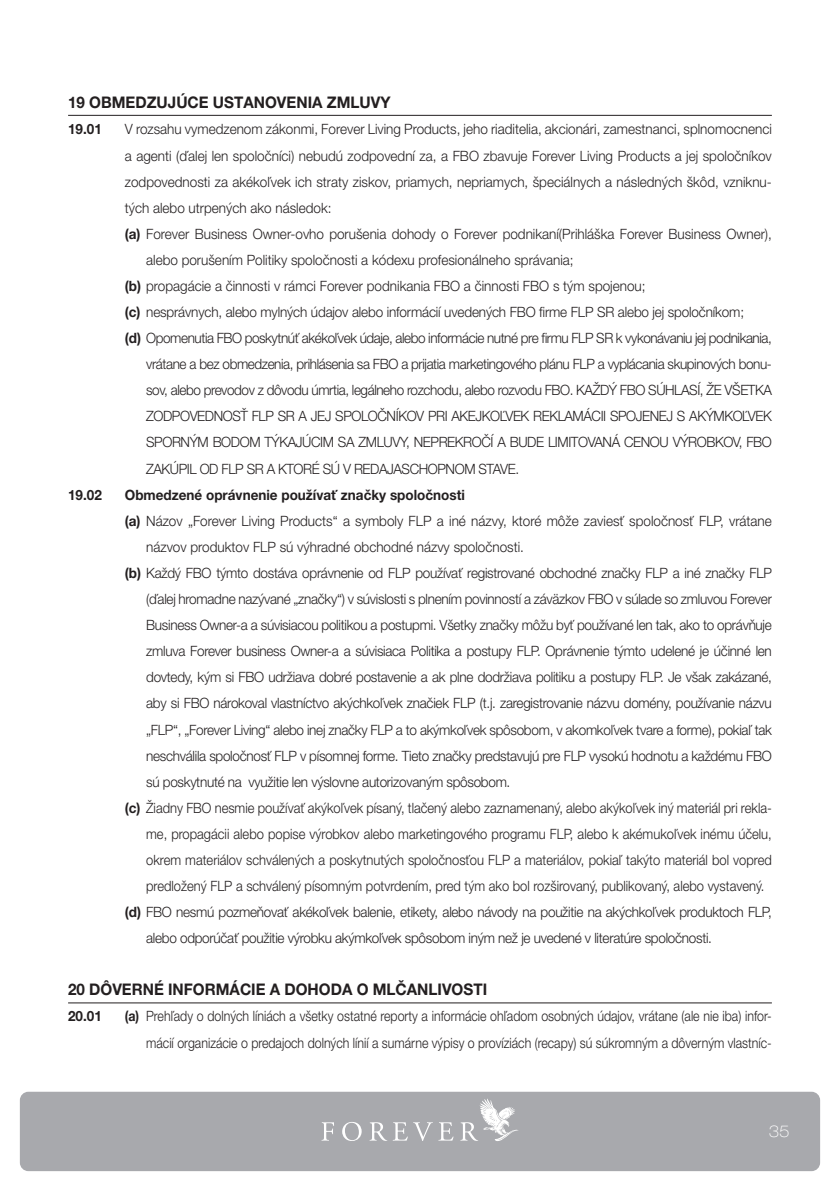
<style>
.page{position:relative;width:840px;height:1191px;background:#fff}
.page>*{position:absolute;margin:0;border:0;box-sizing:border-box;transform-origin:0 0}
.t1{font:700 16px "Helvetica Neue LT Pro";color:#231f20;scale:.95 1}
.t2{font:100 expanded 16px "Helvetica Neue LT Pro";color:#fff}
.t3{font:300 14.2px "Helvetica Neue LT Pro";letter-spacing:-.02em;color:#231f20;scale:.95 1}
.t4{font:300 14.2px "Helvetica Neue LT Pro";color:#231f20;scale:.95 1}
.t5{font:300 14.2px "Helvetica Neue LT Pro";color:#231f20;scale:.91 1}
.t6{font:300 14.2px/26px "Helvetica Neue LT Pro";color:#231f20;text-align:right;scale:.87 1}
.t7{font:700 14.2px "Helvetica Neue LT Pro";color:#231f20;scale:.95 1}
.s1{font-weight:700}
</style>
<div class="page">
<div style="left:20px;top:1091px;width:799px;height:80px;background:#a8a9ad;border-radius:9px"></div>
<svg style="left:321px;top:1122px;width:13px;height:18px"></svg>
<svg style="left:342px;top:1122px;width:19px;height:19px"></svg>
<svg style="left:370px;top:1122px;width:37px;height:18px"></svg>
<svg style="left:413px;top:1122px;width:19px;height:19px"></svg>
<svg style="left:439px;top:1122px;width:14px;height:18px"></svg>
<svg style="left:460px;top:1098px;width:58px;height:43px"></svg>
<hr style="left:68px;top:1002px;width:703px;height:1px;background:#231f20">
<hr style="left:68px;top:115px;width:703px;height:1px;background:#231f20">
<p class="t1" style="left:68px;top:93px;width:341px">19 OBMEDZUJÚCE USTANOVENIA ZMLUVY</p>
<p class="t7" style="left:68px;top:121px;width:37px">19.01</p>
<p class="t4" style="left:125px;top:121px;width:682px">V rozsahu vymedzenom zákonmi, Forever Living Products, jeho riaditelia, akcionári, zamestnanci, splnomocnenci</p>
<p class="t4" style="left:125px;top:147px;width:682px">a agenti (ďalej len spoločníci) nebudú zodpovední za, a FBO zbavuje Forever Living Products a jej spoločníkov</p>
<p class="t4" style="left:125px;top:173px;width:682px">zodpovednosti za akékoľvek ich straty ziskov, priamych, nepriamych, špeciálnych a následných škôd, vzniknu-</p>
<p class="t4" style="left:125px;top:199px;width:219px">tých alebo utrpených ako následok:</p>
<p class="t4" style="left:125px;top:225px;width:682px"><span class="s1">(a)</span> Forever Business Owner-ovho porušenia dohody o Forever podnikaní(Prihláška Forever Business Owner),</p>
<p class="t4" style="left:146px;top:251px;width:451px">alebo porušením Politiky spoločnosti a kódexu profesionálneho správania;</p>
<p class="t4" style="left:125px;top:277px;width:549px"><span class="s1">(b)</span> propagácie a činnosti v rámci Forever podnikania FBO a činnosti FBO s tým spojenou;</p>
<p class="t3" style="left:125px;top:303px;width:653px"><span class="s1">(c)</span> nesprávnych, alebo mylných údajov alebo informácií uvedených FBO firme FLP SR alebo jej spoločníkom;</p>
<p class="t3" style="left:125px;top:329px;width:682px"><span class="s1">(d)</span> Opomenutia FBO poskytnúť akékoľvek údaje, alebo informácie nutné pre firmu FLP SR k vykonávaniu jej podnikania,</p>
<p class="t3" style="left:146px;top:355px;width:659px">vrátane a bez obmedzenia, prihlásenia sa FBO a prijatia marketingového plánu FLP a vyplácania skupinových bonu-</p>
<p class="t3" style="left:146px;top:381px;width:659px">sov, alebo prevodov z dôvodu úmrtia, legálneho rozchodu, alebo rozvodu FBO. KAŽDÝ FBO SÚHLASÍ, ŽE VŠETKA</p>
<p class="t3" style="left:146px;top:408px;width:659px">ZODPOVEDNOSŤ FLP SR A JEJ SPOLOČNÍKOV PRI AKEJKOĽVEK REKLAMÁCII SPOJENEJ S AKÝMKOĽVEK</p>
<p class="t3" style="left:146px;top:434px;width:659px">SPORNÝM BODOM TÝKAJÚCIM SA ZMLUVY, NEPREKROČÍ A BUDE LIMITOVANÁ CENOU VÝROBKOV, FBO</p>
<p class="t3" style="left:146px;top:460px;width:394px">ZAKÚPIL OD FLP SR A KTORÉ SÚ V REDAJASCHOPNOM STAVE.</p>
<p class="t7" style="left:68px;top:486px;width:37px">19.02</p>
<p class="t7" style="left:125px;top:486px;width:359px">Obmedzené oprávnenie používať značky spoločnosti</p>
<p class="t4" style="left:125px;top:512px;width:682px"><span class="s1">(a)</span> Názov „Forever Living Products“ a symboly FLP a iné názvy, ktoré môže zaviesť spoločnosť FLP, vrátane</p>
<p class="t4" style="left:146px;top:538px;width:399px">názvov produktov FLP sú výhradné obchodné názvy spoločnosti.</p>
<p class="t3" style="left:125px;top:564px;width:682px"><span class="s1">(b)</span> Každý FBO týmto dostáva oprávnenie od FLP používať registrované obchodné značky FLP a iné značky FLP</p>
<p class="t3" style="left:146px;top:590px;width:659px">(ďalej hromadne nazývané „značky“) v súvislosti s plnením povinností a záväzkov FBO v súlade so zmluvou Forever</p>
<p class="t3" style="left:146px;top:616px;width:659px">Business Owner-a a súvisiacou politikou a postupmi. Všetky značky môžu byť používané len tak, ako to oprávňuje</p>
<p class="t3" style="left:146px;top:642px;width:659px">zmluva Forever business Owner-a a súvisiaca Politika a postupy FLP. Oprávnenie týmto udelené je účinné len</p>
<p class="t3" style="left:146px;top:668px;width:659px">dovtedy, kým si FBO udržiava dobré postavenie a ak plne dodržiava politiku a postupy FLP. Je však zakázané,</p>
<p class="t3" style="left:146px;top:694px;width:659px">aby si FBO nárokoval vlastníctvo akýchkoľvek značiek FLP (t.j. zaregistrovanie názvu domény, používanie názvu</p>
<p class="t3" style="left:146px;top:721px;width:659px">„FLP“, „Forever Living“ alebo inej značky FLP a to akýmkoľvek spôsobom, v akomkoľvek tvare a forme), pokiaľ tak</p>
<p class="t3" style="left:146px;top:747px;width:659px">neschválila spoločnosť FLP v písomnej forme. Tieto značky predstavujú pre FLP vysokú hodnotu a každému FBO</p>
<p class="t3" style="left:146px;top:773px;width:384px">sú poskytnuté na využitie len výslovne autorizovaným spôsobom.</p>
<p class="t5" style="left:125px;top:799px;width:712px"><span class="s1">(c)</span> Žiadny FBO nesmie používať akýkoľvek písaný, tlačený alebo zaznamenaný, alebo akýkoľvek iný materiál pri rekla-</p>
<p class="t5" style="left:146px;top:825px;width:688px">me, propagácii alebo popise výrobkov alebo marketingového programu FLP, alebo k akémukoľvek inému účelu,</p>
<p class="t5" style="left:146px;top:851px;width:688px">okrem materiálov schválených a poskytnutých spoločnosťou FLP a materiálov, pokiaľ takýto materiál bol vopred</p>
<p class="t5" style="left:146px;top:877px;width:680px">predložený FLP a schválený písomným potvrdením, pred tým ako bol rozširovaný, publikovaný, alebo vystavený.</p>
<p class="t3" style="left:125px;top:903px;width:682px"><span class="s1">(d)</span> FBO nesmú pozmeňovať akékoľvek balenie, etikety, alebo návody na použitie na akýchkoľvek produktoch FLP,</p>
<p class="t3" style="left:146px;top:929px;width:596px">alebo odporúčať použitie výrobku akýmkoľvek spôsobom iným než je uvedené v literatúre spoločnosti.</p>
<p class="t1" style="left:68px;top:979px;width:442px">20 DÔVERNÉ INFORMÁCIE A DOHODA O MLČANLIVOSTI</p>
<p class="t7" style="left:68px;top:1007px;width:37px">20.01</p>
<p class="t6" style="left:125px;top:1003px;width:744px"><span class="s1">(a)</span> Prehľady o dolných líniách a všetky ostatné reporty a informácie ohľadom osobných údajov, vrátane (ale nie iba) infor&shy;mácií organizácie o predajoch dolných línií a sumárne výpisy o províziách (recapy) sú súkromným a dôverným vlastníc-</p>
<p class="t2" style="left:768px;top:1122px;width:22px">35</p>
</div>
